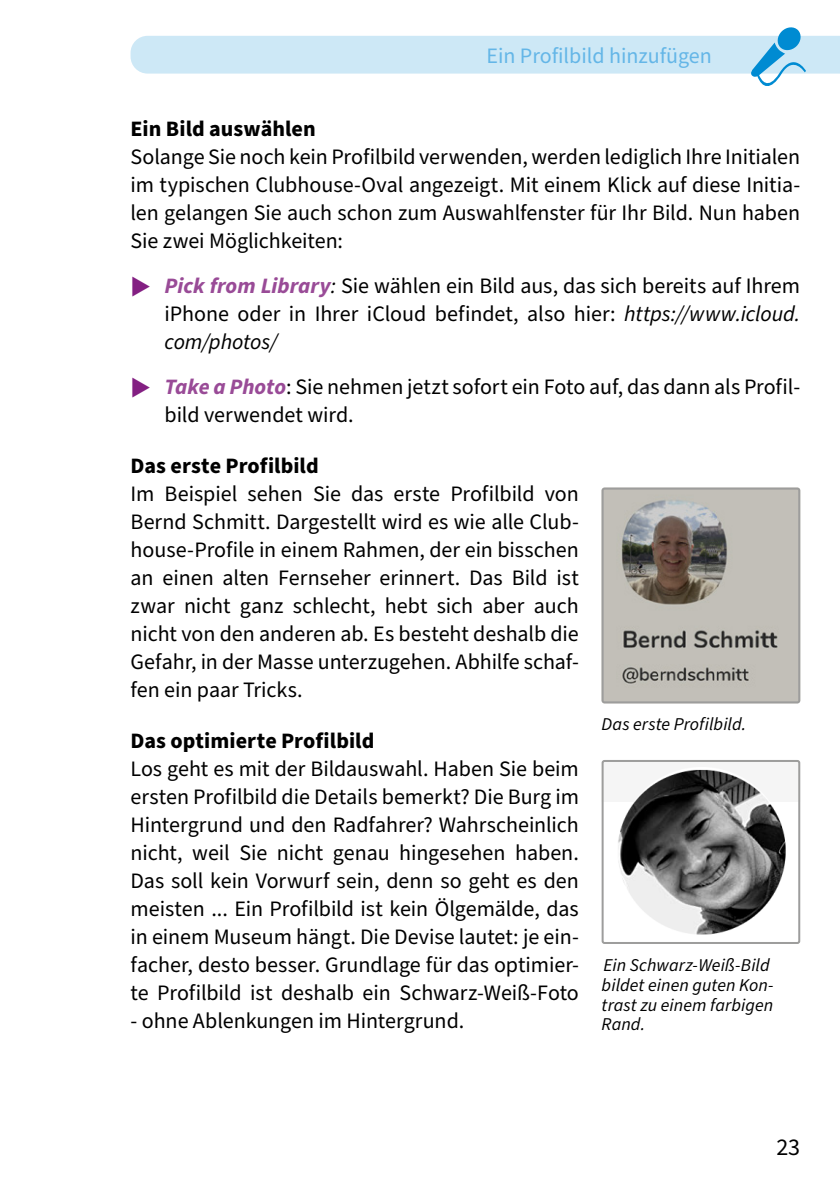
<style>
.page{position:relative;width:840px;height:1191px;background:#fff}
.page>*{position:absolute;margin:0;border:0;box-sizing:border-box;transform-origin:0 0}
.t1{font:24px "Source Sans Pro";color:#000}
.Grundtext{font:22px/28px "Source Sans Pro";letter-spacing:-.005em;color:#000;text-align:justify}
.Überschrift_4{font:700 22px "Source Sans Pro";color:#000}
.t2{font:22px "Source Sans Pro";color:#64b6e7}
.Bildunterschrift{font:italic 18px/19.8px "Source Sans Pro";letter-spacing:.005em;color:#000}
.s1{font-weight:700;font-style:italic;color:#994b97}
.s2{font-style:italic}
</style>
<div class="page">
<svg style="left:130px;top:27px;width:709px;height:59px"></svg>
<img style="left:604px;top:487px;width:195px;height:216px">
<div style="left:601px;top:487px;width:198px;height:216px;border:2px solid #9d9d9c;border-radius:2px"></div>
<img style="left:618px;top:760px;width:181px;height:184px">
<div style="left:601px;top:760px;width:198px;height:184px;border:2px solid #9d9d9c;border-radius:2px"></div>
<p class="t2" style="left:486px;top:41px;width:227px">Ein Profilbild hinzufügen</p>
<p class="Überschrift_4" style="left:130px;top:114px;width:187px">Ein Bild auswählen</p>
<p class="Grundtext" style="left:130px;top:143px;width:671px">Solange Sie noch kein Profilbild verwenden, werden lediglich Ihre Initialen im typischen Clubhouse-Oval angezeigt. Mit einem Klick auf diese Initia&shy;len gelangen Sie auch schon zum Auswahlfenster für Ihr Bild. Nun haben Sie zwei Möglichkeiten:</p>
<p class="Grundtext" style="left:164px;top:272px;width:636px"><span class="s1">Pick from Library</span><span class="s2">:</span> Sie wählen ein Bild aus, das sich bereits auf Ihrem iPhone oder in Ihrer iCloud befindet, also hier: <span class="s2">https://www.icloud. com/photos/</span></p>
<p class="Grundtext" style="left:164px;top:373px;width:636px"><span class="s1">Take a Photo</span>: Sie nehmen jetzt sofort ein Foto auf, das dann als Profil&shy;bild verwendet wird.</p>
<p class="Überschrift_4" style="left:130px;top:451px;width:190px">Das erste Profilbild</p>
<p class="Grundtext" style="left:130px;top:480px;width:449px">Im Beispiel sehen Sie das erste Profilbild von Bernd Schmitt. Dargestellt wird es wie alle Club&shy;house-Profile in einem Rahmen, der ein bisschen an einen alten Fernseher erinnert. Das Bild ist zwar nicht ganz schlecht, hebt sich aber auch nicht von den anderen ab. Es besteht deshalb die Gefahr, in der Masse unterzugehen. Abhilfe schaf&shy;fen ein paar Tricks.</p>
<p class="Überschrift_4" style="left:130px;top:726px;width:245px">Das optimierte Profilbild</p>
<p class="Grundtext" style="left:130px;top:755px;width:449px">Los geht es mit der Bildauswahl. Haben Sie beim ersten Profilbild die Details bemerkt? Die Burg im Hintergrund und den Radfahrer? Wahrscheinlich nicht, weil Sie nicht genau hingesehen haben.<br>Das soll kein Vorwurf sein, denn so geht es den meisten ... Ein Profilbild ist kein Ölgemälde, das in einem Museum hängt. Die Devise lautet: je ein&shy;facher, desto besser. Grundlage für das optimier&shy;te Profilbild ist deshalb ein Schwarz-Weiß-Foto</p>
<p class="Grundtext" style="left:130px;top:1007px;width:335px">- ohne Ablenkungen im Hintergrund.</p>
<p class="Bildunterschrift" style="left:601px;top:715px;width:146px">Das erste Profilbild.</p>
<p class="Bildunterschrift" style="left:601px;top:955px;width:173px">Ein Schwarz-Weiß-Bild bildet einen guten Kon&shy;trast zu einem farbigen<br>Rand.</p>
<p class="t1" style="left:776px;top:1131px;width:25px">23</p>
</div>
